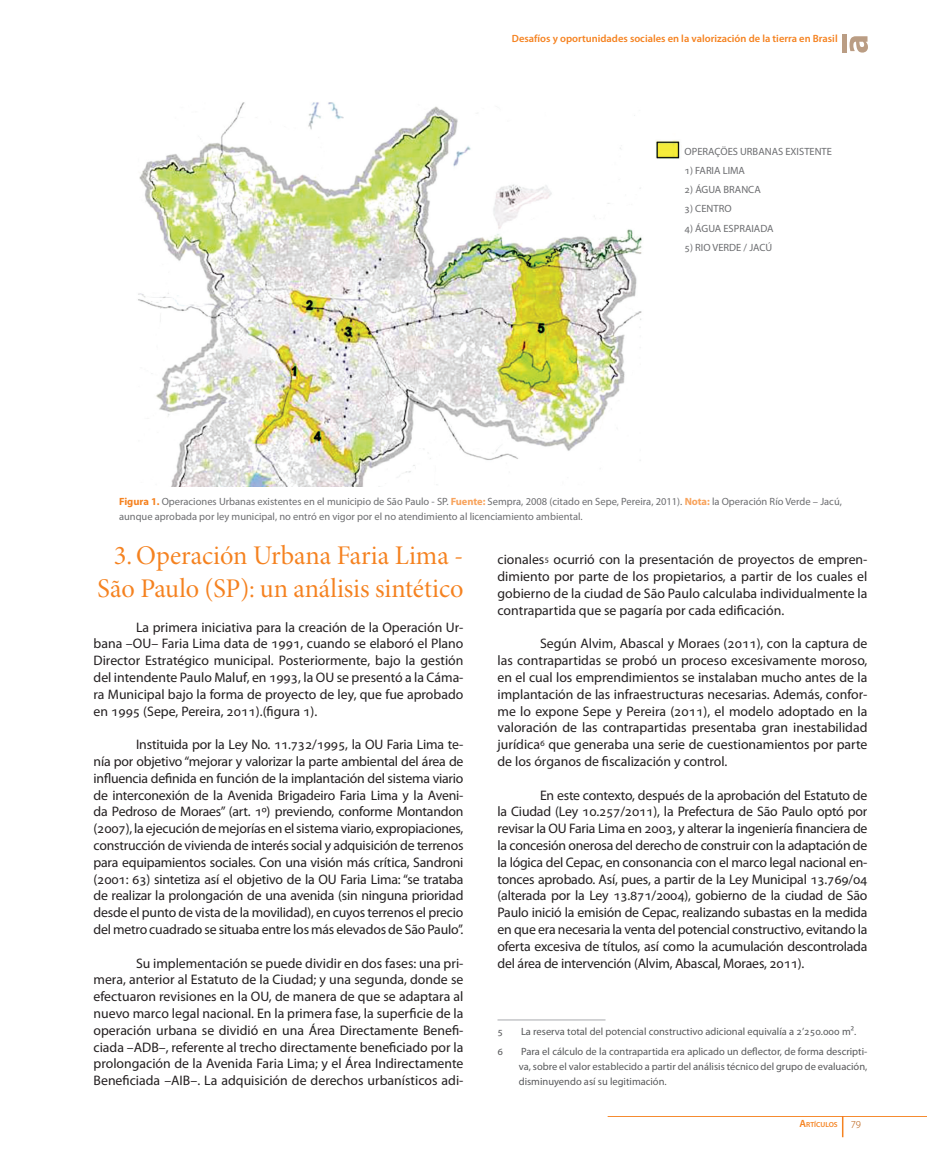
<style>
.page{position:relative;width:927px;height:1170px;background:#fff}
.page>*{position:absolute;margin:0;border:0;box-sizing:border-box;transform-origin:0 0}
.t1{font:27px/33px "Minion Pro Subh";color:#f58220;text-align:center}
.t2{font:13.8px/16.8px "Myriad Pro";color:#231f20;text-align:justify}
.t3{font:10.5px/15px "Myriad Pro";color:#6c6d70}
.t4{font:10.5px/15px "Myriad Pro";color:#57585a;text-align:justify}
.t5{font:600 10.5px "Myriad Pro";color:#f58220}
.t6{font:600 7.35px "Myriad Pro";color:#f58220}
.s1{font-weight:700;color:#f58220}
.s2{font-weight:700;color:#f8a35c}
.s3{font-size:10.5px}
.s4{font-weight:300;font-size:10.5px;color:#bcbdc0}
</style>
<div class="page">
<svg style="left:842px;top:1117px;width:1px;height:20px"></svg>
<div style="left:842px;top:34px;width:5px;height:19px;background:#ba9d84"></div>
<svg style="left:849px;top:36px;width:19px;height:17px"></svg>
<hr style="left:608px;top:1116px;width:319px;height:1px;background:#f58220">
<img style="left:138px;top:102px;width:542px;height:385px">
<hr style="left:497px;top:1019px;width:108px;height:1px;background:#a8a9ad">
<p class="t5" style="left:512px;top:32px;width:327px">Desafíos y oportunidades sociales en la valorización de la tierra en Brasil</p>
<p class="t3" style="left:685px;top:143px;width:149px">OPERAÇÖES URBANAS EXISTENTE</p>
<p class="t3" style="left:685px;top:163px;width:62px">1) FARIA LIMA</p>
<p class="t3" style="left:685px;top:182px;width:78px">2) ÁGUA BRANCA</p>
<p class="t3" style="left:685px;top:201px;width:48px">3) CENTRO</p>
<p class="t3" style="left:685px;top:220px;width:91px">4) ÁGUA ESPRAIADA</p>
<p class="t3" style="left:685px;top:240px;width:89px">5) RIO VERDE / JACÚ</p>
<p class="t3" style="left:119px;top:493px;width:724px"><span class="s1">Figura 1.</span> Operaciones Urbanas existentes en el municipio de São Paulo - SP. <span class="s2">Fuente:</span> Sempra, 2008 (citado en Sepe, Pereira, 2011). <span class="s2">Nota:</span> la Operación Río Verde – Jacú, aunque aprobada por ley municipal, no entró en vigor por el no atendimiento al licenciamiento ambiental.</p>
<h1 class="t1" style="left:98px;top:540px;width:367px">3. Operación Urbana Faria Lima -<br>São Paulo (SP): un análisis sintético</h1>
<p class="t2" style="left:94px;top:618px;width:371px;text-indent:43px">La primera iniciativa para la creación de la Operación Ur&shy;bana –OU– Faria Lima data de 1991, cuando se elaboró el Plano Director Estratégico municipal. Posteriormente, bajo la gestión del intendente Paulo Maluf, en 1993, la OU se presentó a la Cáma&shy;ra Municipal bajo la forma de proyecto de ley, que fue aprobado en 1995 (Sepe, Pereira, 2011).(figura 1).</p>
<p class="t2" style="left:94px;top:735px;width:371px;text-indent:43px">Instituida por la Ley No. 11.732/1995, la OU Faria Lima te&shy;nía por objetivo “mejorar y valorizar la parte ambiental del área de influencia definida en función de la implantación del sistema viario de interconexión de la Avenida Brigadeiro Faria Lima y la Aveni&shy;da Pedroso de Moraes” (art. 1º) previendo, conforme Montandon (2007), la ejecución de mejorías en el sistema viario, expropiaciones, construcción de vivienda de interés social y adquisición de terrenos para equipamientos sociales. Con una visión más crítica, Sandroni (2001: 63) sintetiza así el objetivo de la OU Faria Lima: “se trataba de realizar la prolongación de una avenida (sin ninguna prioridad desde el punto de vista de la movilidad), en cuyos terrenos el precio del metro cuadrado se situaba entre los más elevados de São Paulo”.</p>
<p class="t2" style="left:94px;top:954px;width:371px;text-indent:43px">Su implementación se puede dividir en dos fases: una pri&shy;mera, anterior al Estatuto de la Ciudad; y una segunda, donde se efectuaron revisiones en la OU, de manera de que se adaptara al nuevo marco legal nacional. En la primera fase, la superficie de la operación urbana se dividió en una Área Directamente Benefi&shy;ciada –ADB–, referente al trecho directamente beneficiado por la prolongación de la Avenida Faria Lima; y el Área Indirectamente Beneficiada –AIB–. La adquisición de derechos urbanísticos adi-</p>
<p class="t2" style="left:497px;top:551px;width:371px">cionales<sup>5</sup> ocurrió con la presentación de proyectos de empren&shy;dimiento por parte de los propietarios, a partir de los cuales el gobierno de la ciudad de São Paulo calculaba individualmente la contrapartida que se pagaría por cada edificación.</p>
<p class="t2" style="left:497px;top:635px;width:371px;text-indent:43px">Según Alvim, Abascal y Moraes (2011), con la captura de las contrapartidas se probó un proceso excesivamente moroso, en el cual los emprendimientos se instalaban mucho antes de la implantación de las infraestructuras necesarias. Además, confor&shy;me lo expone Sepe y Pereira (2011), el modelo adoptado en la valoración de las contrapartidas presentaba gran inestabilidad jurídica<sup>6</sup> que generaba una serie de cuestionamientos por parte de los órganos de fiscalización y control.</p>
<p class="t2" style="left:497px;top:786px;width:371px;text-indent:43px">En este contexto, después de la aprobación del Estatuto de la Ciudad (Ley 10.257/2011), la Prefectura de São Paulo optó por revisar la OU Faria Lima en 2003, y alterar la ingeniería financiera de la concesión onerosa del derecho de construir con la adaptación de la lógica del Cepac, en consonancia con el marco legal nacional en&shy;tonces aprobado. Así, pues, a partir de la Ley Municipal 13.769/04 (alterada por la Ley 13.871/2004), gobierno de la ciudad de São Paulo inició la emisión de Cepac, realizando subastas en la medida en que era necesaria la venta del potencial constructivo, evitando la oferta excesiva de títulos, así como la acumulación descontrolada del área de intervención (Alvim, Abascal, Moraes, 2011).</p>
<p class="t4" style="left:497px;top:1023px;width:7px">5</p>
<p class="t4" style="left:521px;top:1023px;width:337px">La reserva total del potencial constructivo adicional equivalía a 2’250.000 m².</p>
<p class="t4" style="left:497px;top:1043px;width:7px">6</p>
<p class="t4" style="left:519px;top:1043px;width:350px">Para el cálculo de la contrapartida era aplicado un deflector, de forma descripti&shy;va, sobre el valor establecido a partir del análisis técnico del grupo de evaluación, disminuyendo así su legitimación.</p>
<p class="t6" style="left:799px;top:1119px;width:63px"><span class="s3">A</span>RTÍCULOS <span class="s4">79</span></p>
</div>
